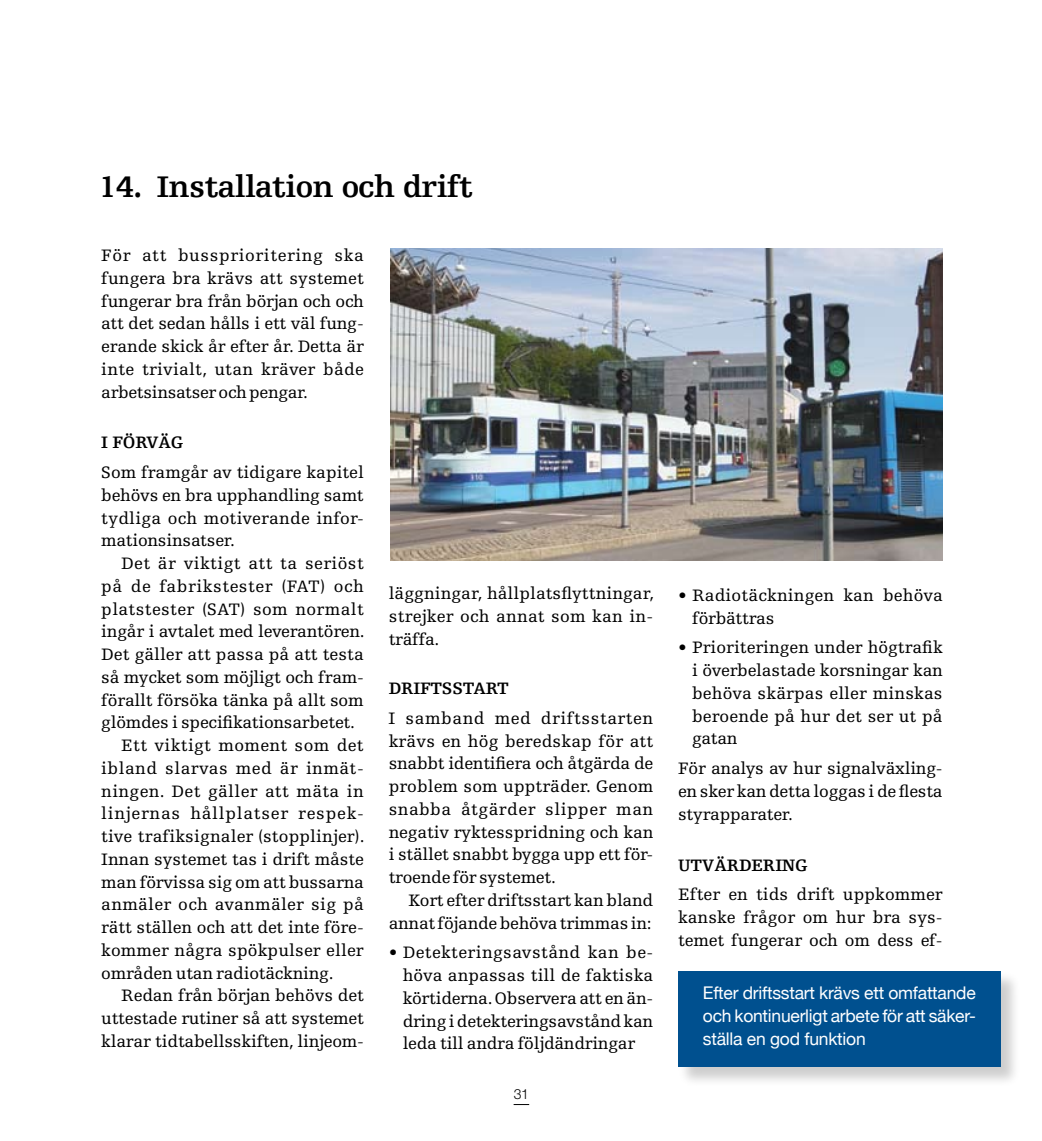
<style>
.page{position:relative;width:1042px;height:1141px;background:#fff}
.page>*{position:absolute;margin:0;border:0;box-sizing:border-box;transform-origin:0 0}
.t1{font:700 31.5px "Egyptienne F";letter-spacing:-.015em;color:#000}
.t2{font:17.5px/22.8px "Egyptienne F";letter-spacing:-.005em;color:#000;text-align:justify}
.t3{font:17.5px/22.8px "Helvetica Neue";letter-spacing:-.015em;color:#fff;text-align:justify}
.t4{font:700 17.5px "Egyptienne F";letter-spacing:-.015em;color:#000}
.t5{font:17.5px "Egyptienne F";letter-spacing:.03em;color:#000}
.t6{font:300 14px "Helvetica Neue";color:#000}
</style>
<div class="page">
<div style="left:677px;top:970px;width:345px;height:118px;background:#000;opacity:.2"></div>
<div style="left:678px;top:971px;width:322px;height:96px;background:#00508f"></div>
<svg style="left:513px;top:1104px;width:16px;height:1px"></svg>
<img style="left:390px;top:248px;width:553px;height:313px">
<h1 class="t1" style="left:99px;top:170px;width:375px">14. INSTALLATION OCH DRIFT</h1>
<p class="t2" style="left:101px;top:244px;width:264px">För att bussprioritering ska fungera bra krävs att systemet fungerar bra från början och och att det sedan hålls i ett väl fung&shy;erande skick år efter år. Detta är inte trivialt, utan kräver både arbetsinsatser och pengar.</p>
<p class="t4" style="left:101px;top:433px;width:84px">I FÖRVÄG</p>
<p class="t2" style="left:101px;top:461px;width:264px">Som framgår av tidigare kapitel behövs en bra upphandling samt tydliga och motiverande infor&shy;mationsinsatser.</p>
<p class="t2" style="left:121px;top:552px;width:244px">Det är viktigt att ta seriöst</p>
<p class="t5" style="left:101px;top:577px;width:264px">på de fabrikstester (FAT) och</p>
<p class="t2" style="left:101px;top:598px;width:264px">platstester (SAT) som normalt</p>
<p class="t2" style="left:101px;top:621px;width:265px">ingår i avtalet med leverantören.</p>
<p class="t2" style="left:101px;top:643px;width:264px">Det gäller att passa på att testa</p>
<p class="t2" style="left:101px;top:666px;width:264px">så mycket som möjligt och fram-</p>
<p class="t2" style="left:101px;top:689px;width:264px">förallt försöka tänka på allt som</p>
<p class="t2" style="left:101px;top:712px;width:255px">glömdes i specifikationsarbetet.</p>
<p class="t2" style="left:121px;top:734px;width:244px">Ett viktigt moment som det</p>
<p class="t2" style="left:101px;top:757px;width:264px">ibland slarvas med är inmät-</p>
<p class="t2" style="left:101px;top:780px;width:264px">ningen. Det gäller att mäta in</p>
<p class="t2" style="left:101px;top:803px;width:264px">linjernas hållplatser respek-</p>
<p class="t2" style="left:101px;top:825px;width:265px">tive trafiksignaler (stopplinjer).</p>
<p class="t2" style="left:101px;top:848px;width:264px">Innan systemet tas i drift måste</p>
<p class="t2" style="left:101px;top:871px;width:264px">man förvissa sig om att bussarna</p>
<p class="t2" style="left:101px;top:894px;width:264px">anmäler och avanmäler sig på</p>
<p class="t2" style="left:101px;top:916px;width:264px">rätt ställen och att det inte före-</p>
<p class="t2" style="left:101px;top:939px;width:264px">kommer några spökpulser eller</p>
<p class="t2" style="left:101px;top:962px;width:234px">områden utan radiotäckning.</p>
<p class="t2" style="left:121px;top:985px;width:244px">Redan från början behövs det</p>
<p class="t2" style="left:101px;top:1007px;width:264px">uttestade rutiner så att systemet</p>
<p class="t2" style="left:101px;top:1030px;width:264px">klarar tidtabellsskiften, linjeom-</p>
<p class="t2" style="left:389px;top:583px;width:267px">läggningar, hållplatsflyttningar, strejker och annat som kan in&shy;träffa.</p>
<p class="t4" style="left:389px;top:679px;width:122px">DRIFTSS TART</p>
<p class="t2" style="left:389px;top:707px;width:266px">I samband med driftsstarten krävs en hög beredskap för att snabbt identifiera och åtgärda de problem som uppträder. Genom snabba åtgärder slipper man negativ ryktesspridning och kan i stället snabbt bygga upp ett för&shy;troende för systemet.</p>
<p class="t2" style="left:389px;top:889px;width:266px;text-align:right">Kort efter driftsstart kan bland annat föjande behöva trimmas in:</p>
<p class="t2" style="left:403px;top:941px;width:252px;text-indent:-14px">• D etekteringsavstånd kan be&shy;höva anpassas till de faktiska körtiderna. Observera att en än&shy;dring i detekteringsavstånd kan leda till andra följdändringar</p>
<p class="t6" style="left:514px;top:1086px;width:17px">31</p>
<p class="t2" style="left:692px;top:584px;width:252px;text-indent:-14px">• Radiotäckningen kan behöva förbättras</p>
<p class="t2" style="left:692px;top:637px;width:252px;text-indent:-14px">• Prioriteringen under högtrafik i överbelastade korsningar kan behöva skärpas eller minskas beroende på hur det ser ut på gatan</p>
<p class="t2" style="left:678px;top:757px;width:266px">För analys av hur signalväxling&shy;en sker kan detta loggas i de flesta styrapparater.</p>
<p class="t4" style="left:678px;top:855px;width:131px">UTVÄRDERING</p>
<p class="t2" style="left:678px;top:883px;width:266px">Efter en tids drift uppkommer kanske frågor om hur bra sys&shy;temet fungerar och om dess ef-</p>
<p class="t3" style="left:703px;top:981px;width:274px">Efter driftsstart krävs ett omfattande och kontinuerligt arbete för att säker&shy;ställa en god funktion</p>
</div>
